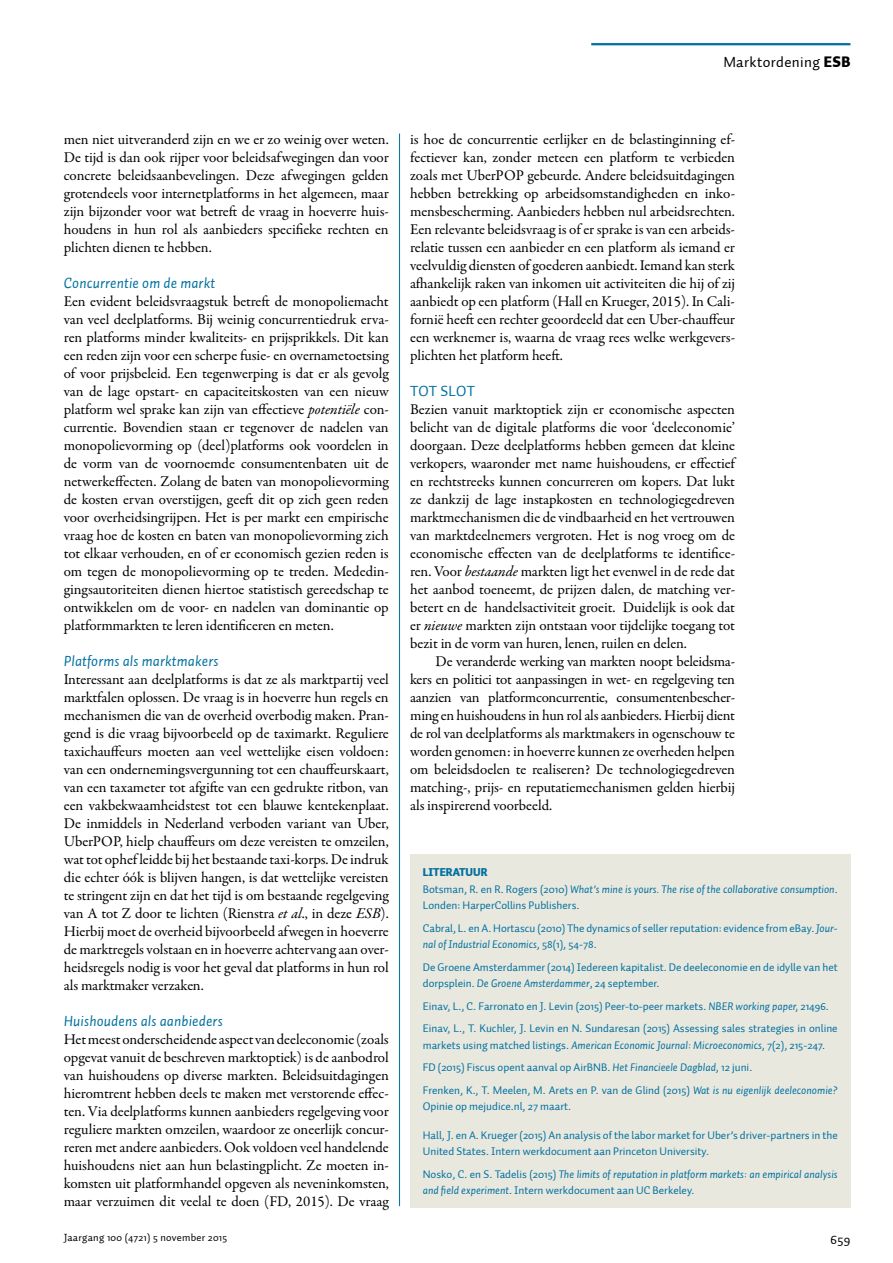
<style>
.page{position:relative;width:893px;height:1263px;background:#fff}
.page>*{position:absolute;margin:0;border:0;box-sizing:border-box;transform-origin:0 0}
.t1{font:15px/18px "Garamond Premr Pro";letter-spacing:-.005em;color:#000;text-align:justify}
.t2{font:italic 15px "Auto 1";letter-spacing:.01em;color:#00709f}
.t3{font:15px "Auto 1";letter-spacing:.025em;color:#000}
.t4{font:15px "Auto 1";letter-spacing:.01em;color:#00709f}
.t5{font:13.5px "Auto 1";color:#000}
.t6{font:11.25px/16.5px "Auto 1";color:#00709f}
.t7{font:italic 11.25px/16.5px "Auto 1";color:#00709f}
.t8{font:10.5px "Auto 1";letter-spacing:.025em;color:#000}
.s1{font-weight:900}
.s2{font-style:italic}
.s3{font-style:normal}
</style>
<div class="page">
<hr style="left:591px;top:43px;width:259px;height:2px;background:#006e9f">
<hr style="left:399px;top:134px;width:1px;height:1072px;background:#006e9f">
<div style="left:410px;top:854px;width:440px;height:354px;background:#e9e8df"></div>
<p class="t3" style="left:723px;top:53px;width:129px">Marktordening <span class="s1">ESB</span></p>
<p class="t1" style="left:64px;top:131px;width:327px">men niet uitveranderd zijn en we er zo weinig over weten.<br>De tijd is dan ook rijper voor beleidsafwegingen dan voor concrete beleidsaanbevelingen. Deze afwegingen gelden grotendeels voor internetplatforms in het algemeen, maar zijn bijzonder voor wat betreft de vraag in hoeverre huis&shy;houdens in hun rol als aanbieders specifieke rechten en plichten dienen te hebben.</p>
<p class="t2" style="left:64px;top:273px;width:153px">Concurrentie om de markt</p>
<p class="t1" style="left:64px;top:293px;width:327px">Een evident beleidsvraagstuk betreft de monopoliemacht van veel deelplatforms. Bij weinig concurrentiedruk erva&shy;ren platforms minder kwaliteits- en prijsprikkels. Dit kan een reden zijn voor een scherpe fusie- en overnametoetsing of voor prijsbeleid. Een tegenwerping is dat er als gevolg van de lage opstart- en capaciteitskosten van een nieuw platform wel sprake kan zijn van effectieve <span class="s2">potentiële</span> con&shy;currentie. Bovendien staan er tegenover de nadelen van monopolievorming op (deel)platforms ook voordelen in de vorm van de voornoemde consumentenbaten uit de netwerkeffecten. Zolang de baten van monopolievorming de kosten ervan overstijgen, geeft dit op zich geen reden voor overheidsingrijpen. Het is per markt een empirische vraag hoe de kosten en baten van monopolievorming zich tot elkaar verhouden, en of er economisch gezien reden is om tegen de monopolievorming op te treden. Mededin&shy;gingsautoriteiten dienen hiertoe statistisch gereedschap te ontwikkelen om de voor- en nadelen van dominantie op platformmarkten te leren identificeren en meten.</p>
<p class="t2" style="left:64px;top:651px;width:156px">Platforms als marktmakers</p>
<p class="t1" style="left:64px;top:671px;width:327px">Interessant aan deelplatforms is dat ze als marktpartij veel marktfalen oplossen. De vraag is in hoeverre hun regels en mechanismen die van de overheid overbodig maken. Pran&shy;gend is die vraag bijvoorbeeld op de taximarkt. Reguliere taxichauffeurs moeten aan veel wettelijke eisen voldoen: van een ondernemingsvergunning tot een chauffeurskaart, van een taxameter tot afgifte van een gedrukte ritbon, van een vakbekwaamheidstest tot een blauwe kentekenplaat.<br>De inmiddels in Nederland verboden variant van Uber, UberPOP, hielp chauffeurs om deze vereisten te omzeilen, wat tot ophef leidde bij het bestaande taxi-korps. De indruk die echter óók is blijven hangen, is dat wettelijke vereisten te stringent zijn en dat het tijd is om bestaande regelgeving van A tot Z door te lichten (Rienstra <span class="s2">et al</span>., in deze <span class="s2">ESB</span>).<br>Hierbij moet de overheid bijvoorbeeld afwegen in hoeverre de marktregels volstaan en in hoeverre achtervang aan over&shy;heidsregels nodig is voor het geval dat platforms in hun rol als marktmaker verzaken.</p>
<p class="t2" style="left:64px;top:1011px;width:160px">Huishoudens als aanbieders</p>
<p class="t1" style="left:64px;top:1031px;width:327px">Het meest onderscheidende aspect van deeleconomie (zoals opgevat vanuit de beschreven marktoptiek) is de aanbodrol van huishoudens op diverse markten. Beleidsuitdagingen hieromtrent hebben deels te maken met verstorende effec&shy;ten. Via deelplatforms kunnen aanbieders regelgeving voor reguliere markten omzeilen, waardoor ze oneerlijk concur&shy;reren met andere aanbieders. Ook voldoen veel handelende huishoudens niet aan hun belastingplicht. Ze moeten in&shy;komsten uit platformhandel opgeven als neveninkomsten, maar verzuimen dit veelal te doen (FD, 2015). De vraag</p>
<p class="t1" style="left:410px;top:131px;width:327px">is hoe de concurrentie eerlijker en de belastinginning ef&shy;fectiever kan, zonder meteen een platform te verbieden zoals met UberPOP gebeurde. Andere beleidsuitdagingen hebben betrekking op arbeidsomstandigheden en inko&shy;mensbescherming. Aanbieders hebben nul arbeidsrechten.<br>Een relevante beleidsvraag is of er sprake is van een arbeids&shy;relatie tussen een aanbieder en een platform als iemand er veelvuldig diensten of goederen aanbiedt. Iemand kan sterk afhankelijk raken van inkomen uit activiteiten die hij of zij aanbiedt op een platform (Hall en Krueger, 2015). In Cali&shy;fornië heeft een rechter geoordeeld dat een Uber-chauffeur een werknemer is, waarna de vraag rees welke werkgevers&shy;plichten het platform heeft.</p>
<p class="t4" style="left:410px;top:382px;width:66px">TOT SLOT</p>
<p class="t1" style="left:410px;top:401px;width:327px">Bezien vanuit marktoptiek zijn er economische aspecten belicht van de digitale platforms die voor ‘deeleconomie’ doorgaan. Deze deelplatforms hebben gemeen dat kleine verkopers, waaronder met name huishoudens, er effectief en rechtstreeks kunnen concurreren om kopers. Dat lukt ze dankzij de lage instapkosten en technologiegedreven marktmechanismen die de vindbaarheid en het vertrouwen van marktdeelnemers vergroten. Het is nog vroeg om de economische effecten van de deelplatforms te identifice&shy;ren. Voor <span class="s2">bestaande</span> markten ligt het evenwel in de rede dat het aanbod toeneemt, de prijzen dalen, de matching ver&shy;betert en de handelsactiviteit groeit. Duidelijk is ook dat er <span class="s2">nieuwe</span> markten zijn ontstaan voor tijdelijke toegang tot bezit in de vorm van huren, lenen, ruilen en delen.</p>
<p class="t1" style="left:410px;top:653px;width:327px;text-indent:26px">De veranderde werking van markten noopt beleidsma&shy;kers en politici tot aanpassingen in wet- en regelgeving ten aanzien van platformconcurrentie, consumentenbescher&shy;ming en huishoudens in hun rol als aanbieders. Hierbij dient de rol van deelplatforms als marktmakers in ogenschouw te worden genomen: in hoeverre kunnen ze overheden helpen om beleidsdoelen te realiseren? De technologiegedreven matching-, prijs- en reputatiemechanismen gelden hierbij als inspirerend voorbeeld.</p>
<p class="t6" style="left:423px;top:864px;width:416px"><span class="s1">LITERATUUR<br></span>Botsman, R. en R. Rogers (2010) <span class="s2">What’s mine is yours. The rise of the collaborative consumption</span>.<br>Londen: HarperCollins Publishers.</p>
<p class="t6" style="left:423px;top:920px;width:416px">Cabral, L. en A. Hortascu (2010) The dynamics of seller reputation: evidence from eBay. <span class="s2">Jour&shy;nal of Industrial Economics</span>, 58(1), 54-78.</p>
<p class="t6" style="left:423px;top:959px;width:416px">De Groene Amsterdammer (2014) Iedereen kapitalist. De deeleconomie en de idylle van het dorpsplein. <span class="s2">De Groene Amsterdammer</span>, 24 september.</p>
<p class="t6" style="left:423px;top:995px;width:416px;line-height:22.5px">Einav, L., C. Farronato en J. Levin (2015) Peer-to-peer markets. <span class="s2">NBER working paper,</span> 21496.<br>Einav, L., T. Kuchler, J. Levin en N. Sundaresan (2015) Assessing sales strategies in online</p>
<p class="t6" style="left:423px;top:1034px;width:416px;line-height:22.5px">markets using matched listings. <span class="s2">American Economic Journal: Microeconomics</span>, 7(2), 215-247.<br>FD (2015) Fiscus opent aanval op AirBNB. <span class="s2">Het Financieele Dagblad</span>, 12 juni.<br>Frenken, K., T. Meelen, M. Arets en P. van de Glind (2015) <span class="s2">Wat is nu eigenlijk deeleconomie?</span></p>
<p class="t6" style="left:423px;top:1098px;width:150px">Opinie op mejudice.nl, 27 maart.</p>
<p class="t6" style="left:423px;top:1127px;width:416px">Hall, J. en A. Krueger (2015) An analysis of the labor market for Uber’s driver-partners in the<br>United States. Intern werkdocument aan Princeton University.</p>
<p class="t7" style="left:423px;top:1165px;width:416px"><span class="s3">Nosko, C. en S. Tadelis (2015)</span> The limits of reputation in platform markets: an empirical analysis and field experiment<span class="s3">. Intern werkdocument aan UC Berkeley.</span></p>
<p class="t8" style="left:64px;top:1231px;width:165px">Jaargang 100 (4721) 5 november 2015</p>
<p class="t5" style="left:831px;top:1231px;width:21px">659</p>
</div>
